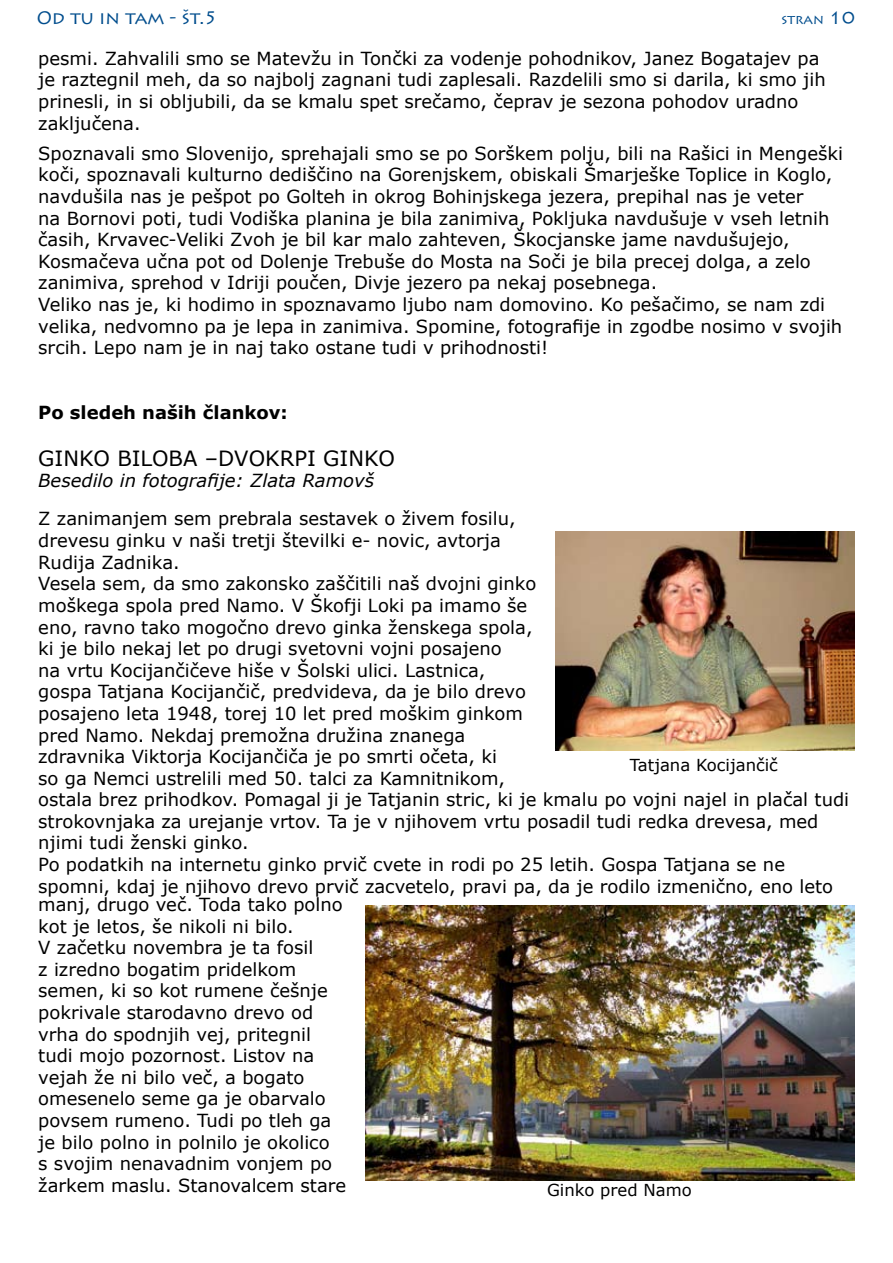
<style>
.page{position:relative;width:893px;height:1263px;background:#fff}
.page>*{position:absolute;margin:0;border:0;box-sizing:border-box;transform-origin:0 0}
.Default{font:21px "Verdana";color:#000}
.Default-2{font:18px/21.6px "Verdana";color:#000}
.Default-3{font:italic 18px "Verdana";color:#000}
.Default-4{font:700 18px "Verdana";color:#000}
.Default-5{font:18px "Lithos Pro";color:#004d8d}
.Default-6{font:16.5px "Verdana";color:#000}
.t1{font:13.5px "Lithos Pro";color:#004d8d}
.s1{font-size:18px}
</style>
<div class="page">
<img style="left:366px;top:906px;width:489px;height:275px">
<img style="left:556px;top:531px;width:299px;height:219px">
<p class="Default-5" style="left:37px;top:8px;width:182px">OD TU IN TAM - ŠT.5</p>
<p class="t1" style="left:781px;top:11px;width:75px">STRAN <span class="s1">10</span></p>
<p class="Default-2" style="left:38px;top:47px;width:789px">pesmi. Zahvalili smo se Matevžu in Tončki za vodenje pohodnikov, Janez Bogatajev pa je raztegnil meh, da so najbolj zagnani tudi zaplesali. Razdelili smo si darila, ki smo jih prinesli, in si obljubili, da se kmalu spet srečamo, čeprav je sezona pohodov uradno zaključena.</p>
<p class="Default-2" style="left:38px;top:142px;width:806px">Spoznavali smo Slovenijo, sprehajali smo se po Sorškem polju, bili na Rašici in Mengeški koči, spoznavali kulturno dediščino na Gorenjskem, obiskali Šmarješke Toplice in Koglo, navdušila nas je pešpot po Golteh in okrog Bohinjskega jezera, prepihal nas je veter<br>na Bornovi poti, tudi Vodiška planina je bila zanimiva, Pokljuka navdušuje v vseh letnih časih, Krvavec-Veliki Zvoh je bil kar malo zahteven, Škocjanske jame navdušujejo, Kosmačeva učna pot od Dolenje Trebuše do Mosta na Soči je bila precej dolga, a zelo zanimiva, sprehod v Idriji poučen, Divje jezero pa nekaj posebnega.</p>
<p class="Default-2" style="left:38px;top:293px;width:806px">Veliko nas je, ki hodimo in spoznavamo ljubo nam domovino. Ko pešačimo, se nam zdi velika, nedvomno pa je lepa in zanimiva. Spomine, fotografije in zgodbe nosimo v svojih srcih. Lepo nam je in naj tako ostane tudi v prihodnosti!</p>
<p class="Default-4" style="left:38px;top:401px;width:251px">Po sledeh naših člankov:</p>
<p class="Default" style="left:38px;top:445px;width:358px">GINKO BILOBA –DVOKRPI GINKO</p>
<p class="Default-3" style="left:38px;top:469px;width:337px">Besedilo in fotografije: Zlata Ramovš</p>
<p class="Default-2" style="left:38px;top:507px;width:479px">Z zanimanjem sem prebrala sestavek o živem fosilu, drevesu ginku v naši tretji številki e- novic, avtorja<br>Rudija Zadnika.</p>
<p class="Default-2" style="left:38px;top:572px;width:812px">Vesela sem, da smo zakonsko zaščitili naš dvojni ginko<br>moškega spola pred Namo. V Škofji Loki pa imamo še<br>eno, ravno tako mogočno drevo ginka ženskega spola,<br>ki je bilo nekaj let po drugi svetovni vojni posajeno<br>na vrtu Kocijančičeve hiše v Šolski ulici. Lastnica,<br>gospa Tatjana Kocijančič, predvideva, da je bilo drevo<br>posajeno leta 1948, torej 10 let pred moškim ginkom<br>pred Namo. Nekdaj premožna družina znanega<br>zdravnika Viktorja Kocijančiča je po smrti očeta, ki<br>so ga Nemci ustrelili med 50. talci za Kamnitnikom,<br>ostala brez prihodkov. Pomagal ji je Tatjanin stric, ki je kmalu po vojni najel in plačal tudi strokovnjaka za urejanje vrtov. Ta je v njihovem vrtu posadil tudi redka drevesa, med njimi tudi ženski ginko.</p>
<p class="Default-2" style="left:38px;top:853px;width:796px">Po podatkih na internetu ginko prvič cvete in rodi po 25 letih. Gospa Tatjana se ne spomni, kdaj je njihovo drevo prvič zacvetelo, pravi pa, da je rodilo izmenično, eno leto</p>
<p class="Default-2" style="left:38px;top:893px;width:306px">manj, drugo več. Toda tako polno kot je letos, še nikoli ni bilo.</p>
<p class="Default-2" style="left:38px;top:936px;width:309px">V začetku novembra je ta fosil<br>z izredno bogatim pridelkom semen, ki so kot rumene češnje pokrivale starodavno drevo od vrha do spodnjih vej, pritegnil tudi mojo pozornost. Listov na vejah že ni bilo več, a bogato omesenelo seme ga je obarvalo povsem rumeno. Tudi po tleh ga je bilo polno in polnilo je okolico<br>s svojim nenavadnim vonjem po žarkem maslu. Stanovalcem stare</p>
<p class="Default-6" style="left:630px;top:754px;width:150px">Tatjana Kocijančič</p>
<p class="Default-6" style="left:547px;top:1180px;width:146px">Ginko pred Namo</p>
</div>
